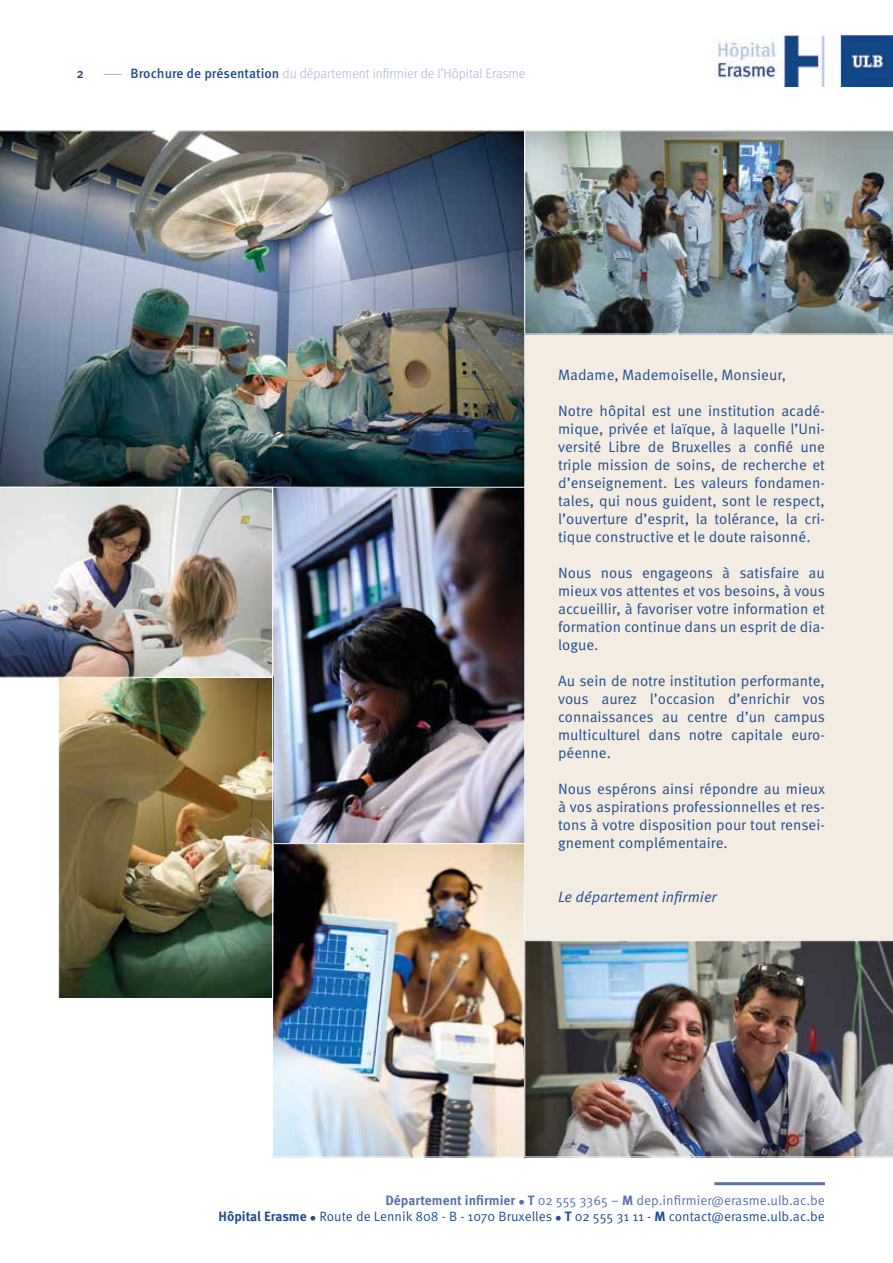
<style>
.page{position:relative;width:893px;height:1263px;background:#fff}
.page>*{position:absolute;margin:0;border:0;box-sizing:border-box;transform-origin:0 0}
.t1{font:15px/18px "Meta OT Norm";color:#224d91;text-align:justify}
.t2{font:15px "Meta OT Norm Ita";color:#224d91}
.t3{font:13.5px/16.2px "Meta OT Norm";color:#224d91;text-align:right}
.t4{font:300 13.5px "Meta OT";color:#a5b5d8}
.t5{font:500 13.5px "Meta OT";color:#224d91}
.s1{font-weight:500;color:#224d91}
.s2{font-family:"Meta OT";font-weight:700;color:#5c70ab}
.s3{color:#5c70ab}
.s4{font-family:"Meta OT";font-weight:700}
</style>
<div class="page">
<img style="left:714px;top:35px;width:179px;height:52px">
<hr style="left:714px;top:1182px;width:111px;height:3px;background:#5c70ab">
<svg style="left:104px;top:74px;width:18px;height:1px"></svg>
<img style="left:274px;top:489px;width:249px;height:666px">
<div style="left:272px;top:843px;width:253px;height:314px;border:1px solid #fff"></div>
<img style="left:0;top:130px;width:525px;height:358px">
<div style="left:525px;top:334px;width:368px;height:640px;background:#f2ece3"></div>
<img style="left:60px;top:679px;width:211px;height:318px">
<div style="left:58px;top:677px;width:215px;height:322px;border:1px solid #fff"></div>
<img style="left:0;top:487px;width:273px;height:191px">
<img style="left:524px;top:130px;width:369px;height:204px">
<img style="left:524px;top:940px;width:369px;height:217px">
<p class="t5" style="left:77px;top:65px;width:9px">2</p>
<p class="t4" style="left:131px;top:66px;width:396px"><span class="s1">Brochure de présentation</span> du département infirmier de l’Hôpital Erasme</p>
<p class="t1" style="left:558px;top:366px;width:230px">Madame, Mademoiselle, Monsieur,</p>
<p class="t1" style="left:558px;top:402px;width:268px">Notre hôpital est une institution acadé&shy;mique, privée et laïque, à laquelle l’Uni&shy;versité Libre de Bruxelles a confié une triple mission de soins, de recherche et d’enseignement. Les valeurs fondamen&shy;tales, qui nous guident, sont le respect, l’ouverture d’esprit, la tolérance, la cri&shy;tique constructive et le doute raisonné.</p>
<p class="t1" style="left:558px;top:564px;width:268px">Nous nous engageons à satisfaire au mieux vos attentes et vos besoins, à vous accueillir, à favoriser votre information et formation continue dans un esprit de dia&shy;logue.</p>
<p class="t1" style="left:558px;top:672px;width:268px">Au sein de notre institution performante, vous aurez l’occasion d’enrichir vos connaissances au centre d’un campus multiculturel dans notre capitale euro&shy;péenne.</p>
<p class="t1" style="left:558px;top:780px;width:269px">Nous espérons ainsi répondre au mieux à vos aspirations professionnelles et res&shy;tons à votre disposition pour tout rensei&shy;gnement complémentaire.</p>
<p class="t2" style="left:558px;top:887px;width:160px">Le département infirmier</p>
<p class="t3" style="left:218px;top:1192px;width:608px"><span class="s2">Département infirmier • T</span> <span class="s3">02 555 3365 –</span> <span class="s2">M</span> <span class="s3">dep.infirmier@erasme.ulb.ac.be<br></span><span class="s4">Hôpital Erasme •</span> Route de Lennik 808 - B - 1070 Bruxelles <span class="s4">• T</span> 02 555 31 11 - <span class="s4">M</span> contact@erasme.ulb.ac.be</p>
</div>
